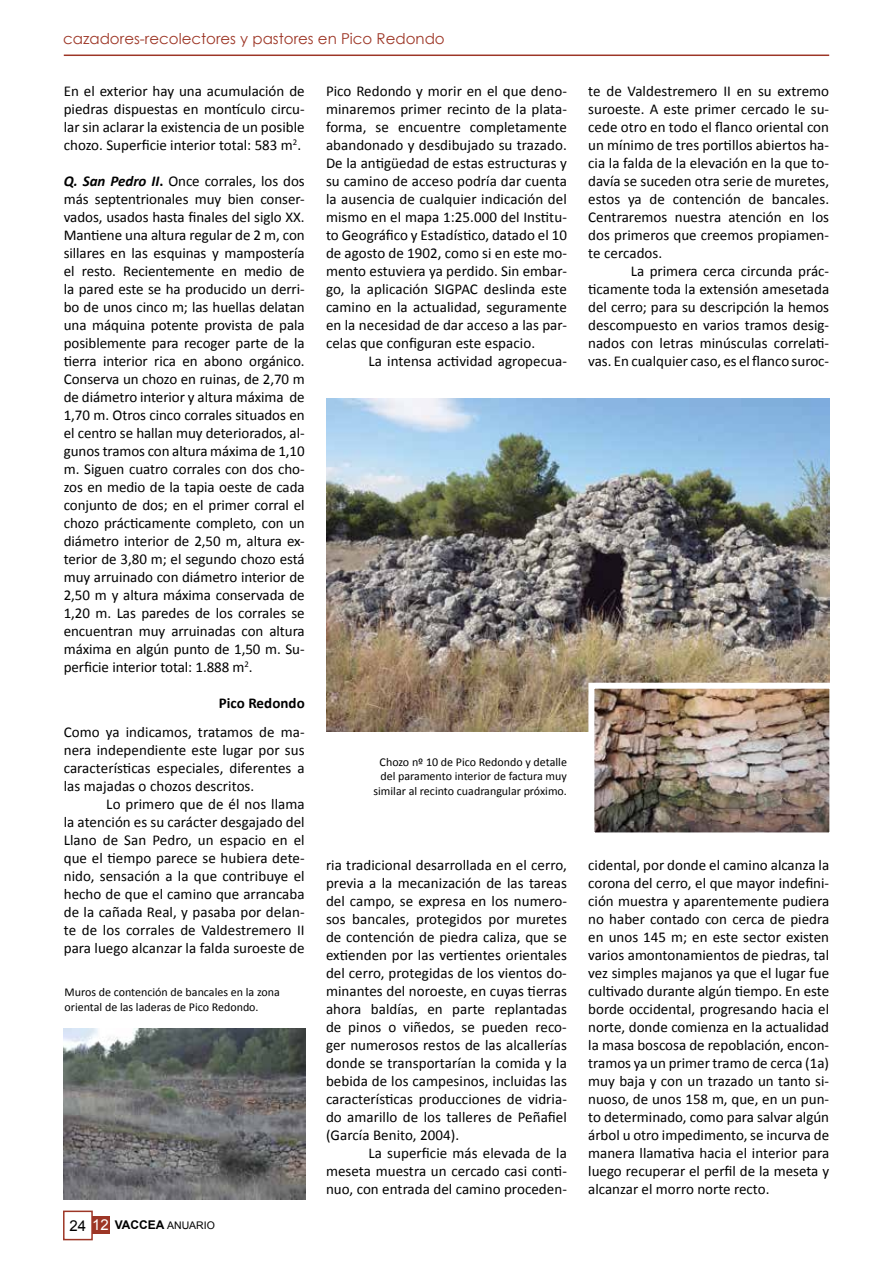
<style>
.page{position:relative;width:893px;height:1263px;background:#fff}
.page>*{position:absolute;margin:0;border:0;box-sizing:border-box;transform-origin:0 0}
.t1{font:15px/18px "Calibri";letter-spacing:.005em;color:#000;text-align:justify}
.t2{font:15px "Century Gothic";color:#9d3626}
.t3{font:700 15px "Calibri";letter-spacing:.005em;color:#000}
.t4{font:12px/14.4px "Calibri";color:#000;text-align:center}
.t5{font:10.5px "Arial";color:#000}
.s1{font-weight:700;font-style:italic}
.s2{font-weight:700}
.s3{font-size:15px}
.s4{font-size:15px;color:#fff}
.s5{font-weight:700;font-size:12px}
</style>
<div class="page">
<div style="left:63px;top:1210px;width:30px;height:30px;border:2px solid #9d3626"></div>
<div style="left:92px;top:1216px;width:17px;height:17px;background:#9d3626"></div>
<hr style="left:64px;top:55px;width:765px;height:1px;background:#9d3626">
<img style="left:63px;top:1029px;width:242px;height:170px">
<img style="left:326px;top:398px;width:503px;height:333px">
<img style="left:595px;top:690px;width:233px;height:141px">
<div style="left:588px;top:683px;width:247px;height:155px;border:6px solid #fff"></div>
<p class="t2" style="left:63px;top:28px;width:383px">cazadores-recolectores y pastores en Pico Redondo</p>
<p class="t1" style="left:64px;top:82px;width:242px">En el exterior hay una acumulación de piedras dispuestas en montículo circu&shy;lar sin aclarar la existencia de un posible chozo. Superficie interior total: 583 m<sup>2</sup>.</p>
<p class="t1" style="left:64px;top:172px;width:242px"><span class="s1">Q. San Pedro II</span><span class="s2">.</span> Once corrales, los dos más septentrionales muy bien conser&shy;vados, usados hasta finales del siglo XX.<br>Mantiene una altura regular de 2 m, con sillares en las esquinas y mampostería el resto. Recientemente en medio de la pared este se ha producido un derri&shy;bo de unos cinco m; las huellas delatan una máquina potente provista de pala posiblemente para recoger parte de la tierra interior rica en abono orgánico.<br>Conserva un chozo en ruinas, de 2,70 m de diámetro interior y altura máxima de 1,70 m. Otros cinco corrales situados en el centro se hallan muy deteriorados, al&shy;gunos tramos con altura máxima de 1,10 m. Siguen cuatro corrales con dos cho&shy;zos en medio de la tapia oeste de cada conjunto de dos; en el primer corral el chozo prácticamente completo, con un diámetro interior de 2,50 m, altura ex&shy;terior de 3,80 m; el segundo chozo está muy arruinado con diámetro interior de 2,50 m y altura máxima conservada de 1,20 m. Las paredes de los corrales se encuentran muy arruinadas con altura máxima en algún punto de 1,50 m. Su&shy;perficie interior total: 1.888 m<sup>2</sup>.</p>
<p class="t3" style="left:219px;top:694px;width:88px">Pico Redondo</p>
<p class="t1" style="left:64px;top:723px;width:242px">Como ya indicamos, tratamos de ma&shy;nera independiente este lugar por sus características especiales, diferentes a las majadas o chozos descritos.</p>
<p class="t1" style="left:64px;top:795px;width:242px;text-indent:43px">Lo primero que de él nos llama la atención es su carácter desgajado del Llano de San Pedro, un espacio en el que el tiempo parece se hubiera dete&shy;nido, sensación a la que contribuye el hecho de que el camino que arrancaba de la cañada Real, y pasaba por delan&shy;te de los corrales de Valdestremero II para luego alcanzar la falda suroeste de</p>
<p class="t4" style="left:65px;top:985px;width:217px;text-align:left">Muros de contención de bancales en la zona oriental de las laderas de Pico Redondo.</p>
<p class="t5" style="left:70px;top:1218px;width:147px"><span class="s3">24</span> <span class="s4">12</span> <span class="s5">VACCEA</span> ANUARIO</p>
<p class="t1" style="left:326px;top:82px;width:242px">Pico Redondo y morir en el que deno&shy;minaremos primer recinto de la plata&shy;forma, se encuentre completamente abandonado y desdibujado su trazado.<br>De la antigüedad de estas estructuras y su camino de acceso podría dar cuenta la ausencia de cualquier indicación del mismo en el mapa 1:25.000 del Institu&shy;to Geográfico y Estadístico, datado el 10 de agosto de 1902, como si en este mo&shy;mento estuviera ya perdido. Sin embar&shy;go, la aplicación SIGPAC deslinda este camino en la actualidad, seguramente en la necesidad de dar acceso a las par&shy;celas que configuran este espacio.</p>
<p class="t1" style="left:369px;top:352px;width:200px">La intensa actividad agropecua-</p>
<p class="t4" style="left:374px;top:755px;width:195px">Chozo nº 10 de Pico Redondo y detalle del paramento interior de factura muy similar al recinto cuadrangular próximo.</p>
<p class="t1" style="left:326px;top:856px;width:242px">ria tradicional desarrollada en el cerro, previa a la mecanización de las tareas del campo, se expresa en los numero&shy;sos bancales, protegidos por muretes de contención de piedra caliza, que se extienden por las vertientes orientales del cerro, protegidas de los vientos do&shy;minantes del noroeste, en cuyas tierras ahora baldías, en parte replantadas de pinos o viñedos, se pueden reco&shy;ger numerosos restos de las alcallerías donde se transportarían la comida y la bebida de los campesinos, incluidas las características producciones de vidria&shy;do amarillo de los talleres de Peñafiel (García Benito, 2004).</p>
<p class="t1" style="left:326px;top:1144px;width:242px;text-indent:43px">La superficie más elevada de la meseta muestra un cercado casi conti&shy;nuo, con entrada del camino proceden-</p>
<p class="t1" style="left:588px;top:82px;width:242px">te de Valdestremero II en su extremo suroeste. A este primer cercado le su&shy;cede otro en todo el flanco oriental con un mínimo de tres portillos abiertos ha&shy;cia la falda de la elevación en la que to&shy;davía se suceden otra serie de muretes, estos ya de contención de bancales.<br>Centraremos nuestra atención en los dos primeros que creemos propiamen&shy;te cercados.</p>
<p class="t1" style="left:588px;top:262px;width:242px;text-indent:43px">La primera cerca circunda prác&shy;ticamente toda la extensión amesetada del cerro; para su descripción la hemos descompuesto en varios tramos desig&shy;nados con letras minúsculas correlati&shy;vas. En cualquier caso, es el flanco suroc-</p>
<p class="t1" style="left:588px;top:856px;width:242px">cidental, por donde el camino alcanza la corona del cerro, el que mayor indefini&shy;ción muestra y aparentemente pudiera no haber contado con cerca de piedra en unos 145 m; en este sector existen varios amontonamientos de piedras, tal vez simples majanos ya que el lugar fue cultivado durante algún tiempo. En este borde occidental, progresando hacia el norte, donde comienza en la actualidad la masa boscosa de repoblación, encon&shy;tramos ya un primer tramo de cerca (1a) muy baja y con un trazado un tanto si&shy;nuoso, de unos 158 m, que, en un pun&shy;to determinado, como para salvar algún árbol u otro impedimento, se incurva de manera llamativa hacia el interior para luego recuperar el perfil de la meseta y alcanzar el morro norte recto.</p>
</div>
